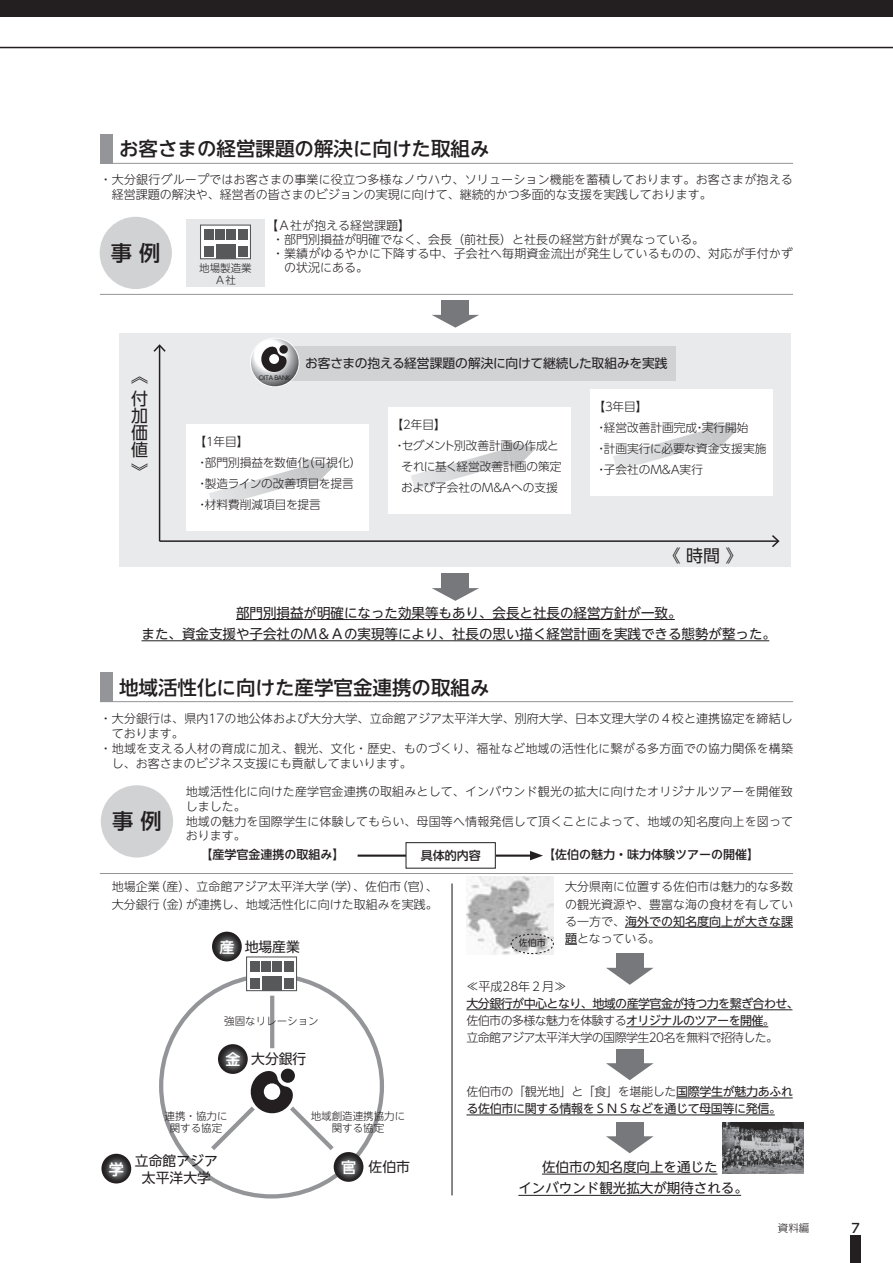
<style>
.page{position:relative;width:893px;height:1263px;background:#fff}
.page>*{position:absolute;margin:0;border:0;box-sizing:border-box;transform-origin:0 0}
.t1{font:500 21.3px "UD Shin Go NT Pr 6 N";color:#231f20}
.t2{font:500 19.5px "UD Shin Go NT Pr 6 N";color:#231f20}
.t3{font:16.95px/17px "UD Shin Go Pr 6 N";color:#231f20}
.t4{font:500 15px "UD Shin Go NT Pr 6 N";color:#fff}
.t5{font:13.8px/17px "UD Shin Go NT Pr 6 N";color:#231f20;text-align:center}
.t6{font:13.5px/21.3px "UD Shin Go NT Pr 6 N";color:#231f20;text-align:center}
.t7{font:12.75px "UD Shin Go Pr 6 N";letter-spacing:-.015em;color:#231f20}
.t8{font:500 12.75px "UD Shin Go NT Pr 6 N";color:#231f20}
.t9{font:300 12px/14.9px "UD Shin Go NT Pr 6 N";letter-spacing:.01em;color:#231f20}
.t10{font:300 12px/17px "UD Shin Go NT Pr 6 N";letter-spacing:-.05em;color:#231f20}
.t11{font:12px/17px "UD Shin Go NT Pr 6 N";letter-spacing:-.03em;color:#231f20}
.t12{font:500 12px "UD Shin Go NT Pr 6 N";color:#231f20}
.t13{font:300 11.7px/21px "UD Shin Go Pr 6 N";color:#231f20}
.t14{font:300 10.5px/11.7px "UD Shin Go NT Pr 6 N";color:#231f20;text-align:center}
.t15{font:9px "UD Shin Go NT Pr 6 N";color:#231f20}
.t16{font:5.85px "UD Shin Go NT Pr 6 N";letter-spacing:-.05em;color:#231f20}
.s1{font-weight:400}
.s2{font-weight:300}
</style>
<div class="page">
<hr style="left:0;top:47px;width:893px;height:1px;background:#231f20">
<div style="left:0;top:0;width:893px;height:17px;background:#231f20"></div>
<div style="left:850px;top:1235px;width:11px;height:28px;background:#231f20"></div>
<hr style="left:100px;top:163px;width:693px;height:1px;background:#939598">
<div style="left:100px;top:134px;width:13px;height:30px;background:#939598"></div>
<hr style="left:236px;top:619px;width:439px;height:1px;background:#231f20">
<hr style="left:142px;top:640px;width:627px;height:1px;background:#231f20">
<div style="left:100px;top:217px;width:72px;height:72px;background:#d1d2d4;border-radius:50%"></div>
<hr style="left:100px;top:294px;width:693px;height:1px;background:#939598">
<hr style="left:100px;top:873px;width:693px;height:1px;background:#939598">
<div style="left:186px;top:219px;width:79px;height:68px;background:#e6e7e9"></div>
<svg style="left:200px;top:225px;width:51px;height:34px"></svg>
<div style="left:204px;top:230px;width:9px;height:10px;background:#57585a"></div>
<div style="left:204px;top:247px;width:9px;height:10px;background:#57585a"></div>
<div style="left:215px;top:230px;width:10px;height:10px;background:#57585a"></div>
<div style="left:216px;top:244px;width:20px;height:15px;background:#57585a"></div>
<div style="left:227px;top:230px;width:9px;height:10px;background:#57585a"></div>
<div style="left:238px;top:230px;width:10px;height:10px;background:#57585a"></div>
<div style="left:238px;top:247px;width:10px;height:10px;background:#57585a"></div>
<div style="left:442px;top:301px;width:27px;height:17px;background:#76787b"></div>
<svg style="left:432px;top:315px;width:47px;height:13px"></svg>
<div style="left:442px;top:574px;width:27px;height:17px;background:#76787b"></div>
<svg style="left:432px;top:588px;width:47px;height:13px"></svg>
<div style="left:119px;top:333px;width:672px;height:234px;background:#e9eaeb"></div>
<div style="left:590px;top:389px;width:183px;height:107px;background:#fff"></div>
<div style="left:388px;top:407px;width:183px;height:106px;background:#fff"></div>
<div style="left:187px;top:425px;width:182px;height:106px;background:#fff"></div>
<div style="left:290px;top:346px;width:386px;height:34px;background:#d1d2d4"></div>
<svg style="left:209px;top:458px;width:125px;height:50px"></svg>
<div style="left:250px;top:338px;width:49px;height:49px;border:2px solid #fff;border-radius:50%"></div>
<svg style="left:411px;top:440px;width:125px;height:50px"></svg>
<svg style="left:613px;top:421px;width:125px;height:50px"></svg>
<svg style="left:251px;top:339px;width:48px;height:47px"></svg>
<svg style="left:260px;top:346px;width:27px;height:27px"></svg>
<hr style="left:159px;top:346px;width:1px;height:195px;background:#231f20">
<svg style="left:153px;top:344px;width:13px;height:8px"></svg>
<hr style="left:160px;top:540px;width:618px;height:2px;background:#231f20">
<svg style="left:772px;top:535px;width:7px;height:12px"></svg>
<hr style="left:100px;top:701px;width:693px;height:1px;background:#939598">
<div style="left:100px;top:672px;width:13px;height:30px;background:#939598"></div>
<div style="left:101px;top:785px;width:72px;height:72px;background:#d1d2d4;border-radius:50%"></div>
<hr style="left:358px;top:854px;width:176px;height:3px;background:#231f20">
<svg style="left:530px;top:851px;width:13px;height:9px"></svg>
<div style="left:406px;top:843px;width:89px;height:25px;background:#fff"></div>
<div style="left:406px;top:842px;width:89px;height:26px;border:1px solid #231f20"></div>
<hr style="left:270px;top:996px;width:4px;height:52px;background:#939598">
<hr style="left:625px;top:927px;width:168px;height:1px;background:#231f20">
<svg style="left:565px;top:944px;width:12px;height:1px"></svg>
<hr style="left:466px;top:1009px;width:326px;height:1px;background:#231f20">
<hr style="left:626px;top:1026px;width:142px;height:1px;background:#231f20">
<hr style="left:676px;top:1098px;width:117px;height:1px;background:#231f20">
<hr style="left:466px;top:1115px;width:309px;height:1px;background:#231f20">
<hr style="left:542px;top:1174px;width:175px;height:1px;background:#231f20">
<hr style="left:518px;top:1195px;width:223px;height:1px;background:#231f20">
<hr style="left:451px;top:883px;width:2px;height:312px;background:#231f20">
<img style="left:466px;top:877px;width:87px;height:77px">
<img style="left:723px;top:1122px;width:81px;height:51px">
<div style="left:616px;top:954px;width:27px;height:17px;background:#76787b"></div>
<svg style="left:606px;top:968px;width:47px;height:17px"></svg>
<div style="left:616px;top:1049px;width:27px;height:17px;background:#76787b"></div>
<svg style="left:606px;top:1063px;width:48px;height:17px"></svg>
<div style="left:616px;top:1122px;width:27px;height:17px;background:#76787b"></div>
<svg style="left:606px;top:1136px;width:48px;height:17px"></svg>
<svg style="left:510px;top:933px;width:44px;height:21px"></svg>
<svg style="left:281px;top:1068px;width:14px;height:15px"></svg>
<svg style="left:211px;top:1070px;width:123px;height:80px"></svg>
<div style="left:246px;top:956px;width:51px;height:35px;background:#fff;border:1px solid #57585a"></div>
<div style="left:250px;top:961px;width:9px;height:11px;background:#57585a"></div>
<div style="left:250px;top:978px;width:9px;height:11px;background:#57585a"></div>
<div style="left:261px;top:961px;width:10px;height:11px;background:#57585a"></div>
<div style="left:262px;top:976px;width:20px;height:14px;background:#57585a"></div>
<div style="left:273px;top:961px;width:9px;height:11px;background:#57585a"></div>
<div style="left:284px;top:961px;width:10px;height:11px;background:#57585a"></div>
<div style="left:284px;top:978px;width:10px;height:11px;background:#57585a"></div>
<svg style="left:212px;top:932px;width:30px;height:29px"></svg>
<svg style="left:218px;top:1044px;width:30px;height:30px"></svg>
<svg style="left:101px;top:1154px;width:30px;height:29px"></svg>
<svg style="left:334px;top:1152px;width:29px;height:30px"></svg>
<h2 class="t2" style="left:119px;top:133px;width:372px">お客さまの経営課題の解決に向けた取組み</h2>
<p class="t9" style="left:112px;top:172px;width:682px;text-indent:-12px">・大分銀行グループではお客さまの事業に役立つ多様なノウハウ、ソリューション機能を蓄積しております。お客さまが抱える経営課題の解決や、経営者の皆さまのビジョンの実現に向けて、継続的かつ多面的な支援を実践しております。</p>
<p class="t9" style="left:266px;top:218px;width:145px">【Ａ社が抱える経営課題】</p>
<p class="t9" style="left:272px;top:232px;width:433px">・部門別損益が明確でなく、会長（前社長）と社長の経営方針が異なっている。</p>
<p class="t9" style="left:272px;top:246px;width:522px">・業績がゆるやかに下降する中、子会社へ毎期資金流出が発生しているものの、対応が手付かず</p>
<p class="t9" style="left:284px;top:260px;width:85px">の状況にある。</p>
<h1 class="t1" style="left:111px;top:236px;width:51px">事 例</h1>
<p class="t14" style="left:199px;top:262px;width:54px">地場製造業<br>Ａ社</p>
<h3 class="t3" style="left:131px;top:364px;width:18px;line-height:22.6px">《付</h3>
<h3 class="t3" style="left:131px;top:406px;width:18px;text-align:justify">加価値</h3>
<h3 class="t3" style="left:131px;top:463px;width:18px">》</h3>
<p class="t7" style="left:305px;top:352px;width:364px">お客さまの抱える経営課題の解決に向けて継続した取組みを実践</p>
<p class="t13" style="left:593px;top:395px;width:174px">【３年目】<br>・経営改善計画完成・実行開始<br>・計画実行に必要な資金支援実施・子会社のＭ＆Ａ実行</p>
<p class="t16" style="left:259px;top:373px;width:33px">OITA BANK</p>
<p class="t13" style="left:392px;top:413px;width:56px">【２年目】</p>
<p class="t13" style="left:394px;top:434px;width:166px">・セグメント別改善計画の作成と</p>
<p class="t13" style="left:401px;top:455px;width:162px">それに基く経営改善計画の策定</p>
<p class="t13" style="left:401px;top:476px;width:158px">および子会社のＭ＆Ａへの支援</p>
<p class="t13" style="left:194px;top:431px;width:169px">【１年目】<br>・部門別損益を数値化（可視化）・製造ラインの改善項目を提言・材料費削減項目を提言</p>
<h3 class="t3" style="left:663px;top:547px;width:81px">《 時間 》</h3>
<p class="t6" style="left:142px;top:601px;width:636px">部門別損益が明確になった効果等もあり、会長と社長の経営方針が一致。<br>また、資金支援や子会社のＭ＆Ａの実現等により、社長の思い描く経営計画を実践できる態勢が整った。</p>
<h2 class="t2" style="left:119px;top:671px;width:372px">地域活性化に向けた産学官金連携の取組み</h2>
<p class="t9" style="left:100px;top:711px;width:694px">・大分銀行は、県内17の地公体および大分大学、立命館アジア太平洋大学、別府大学、日本文理大学の４校と連携協定を締結し</p>
<p class="t9" style="left:112px;top:726px;width:73px">ております。</p>
<p class="t9" style="left:100px;top:740px;width:695px">・地域を支える人材の育成に加え、観光、文化・歴史、ものづくり、福祉など地域の活性化に繋がる多方面での協力関係を構築</p>
<p class="t9" style="left:112px;top:755px;width:301px">し、お客さまのビジネス支援にも貢献してまいります。</p>
<h1 class="t1" style="left:112px;top:804px;width:51px">事 例</h1>
<p class="t9" style="left:186px;top:783px;width:609px">地域活性化に向けた産学官金連携の取組みとして、インバウンド観光の拡大に向けたオリジナルツアーを開催致しました。<br>地域の魅力を国際学生に体験してもらい、母国等へ情報発信して頂くことによって、地域の知名度向上を図っております。</p>
<p class="t12" style="left:200px;top:845px;width:145px">【産学官金連携の取組み】</p>
<p class="t12" style="left:421px;top:846px;width:61px">具体的内容</p>
<p class="t12" style="left:543px;top:845px;width:217px">【佐伯の魅力・味力体験ツアーの開催】</p>
<p class="t9" style="left:112px;top:878px;width:327px;line-height:17px">地場企業（産）、立命館アジア太平洋大学（学）、佐伯市（官）、大分銀行（金）が連携し、地域活性化に向けた取組みを実践。</p>
<p class="t9" style="left:565px;top:878px;width:229px;line-height:17px;text-align:justify">大分県南に位置する佐伯市は魅力的な多数の観光資源や、豊富な海の食材を有している一方で、<span class="s1">海外での知名度向上が大きな課題</span>となっている。</p>
<p class="t9" style="left:466px;top:979px;width:101px">≪平成28年２月≫</p>
<p class="t10" style="left:466px;top:994px;width:334px"><span class="s1">大分銀行が中心となり、地域の産学官金が持つ力を繋ぎ合わせ、</span>佐伯市の多様な魅力を体験する<span class="s1">オリジナルのツアーを開催</span>。<br>立命館アジア太平洋大学の国際学生20名を無料で招待した。</p>
<p class="t5" style="left:245px;top:938px;width:57px">地場産業</p>
<p class="t15" style="left:519px;top:935px;width:28px">佐伯市</p>
<p class="t4" style="left:219px;top:935px;width:16px">産</p>
<p class="t14" style="left:224px;top:1015px;width:96px">強固なリレーション</p>
<p class="t5" style="left:251px;top:1050px;width:57px">大分銀行</p>
<p class="t4" style="left:225px;top:1047px;width:16px">金</p>
<p class="t14" style="left:165px;top:1110px;width:64px">連携・協力に関する協定</p>
<p class="t14" style="left:311px;top:1110px;width:96px">地域創造連携協力に関する協定</p>
<p class="t5" style="left:135px;top:1151px;width:84px">立命館アジア太平洋大学</p>
<p class="t5" style="left:369px;top:1158px;width:43px">佐伯市</p>
<p class="t4" style="left:109px;top:1157px;width:16px">学</p>
<p class="t4" style="left:341px;top:1155px;width:16px">官</p>
<p class="t11" style="left:466px;top:1083px;width:328px"><span class="s2">佐伯市の「観光地」と「食」を堪能した</span>国際学生が魅力あふれる佐伯市に関する情報をＳＮＳなどを通じて母国等に発信。</p>
<p class="t6" style="left:518px;top:1156px;width:231px">佐伯市の知名度向上を通じた<br>インバウンド観光拡大が期待される。</p>
<p class="t14" style="left:778px;top:1222px;width:33px">資料編</p>
<p class="t8" style="left:851px;top:1217px;width:10px">7</p>
</div>
